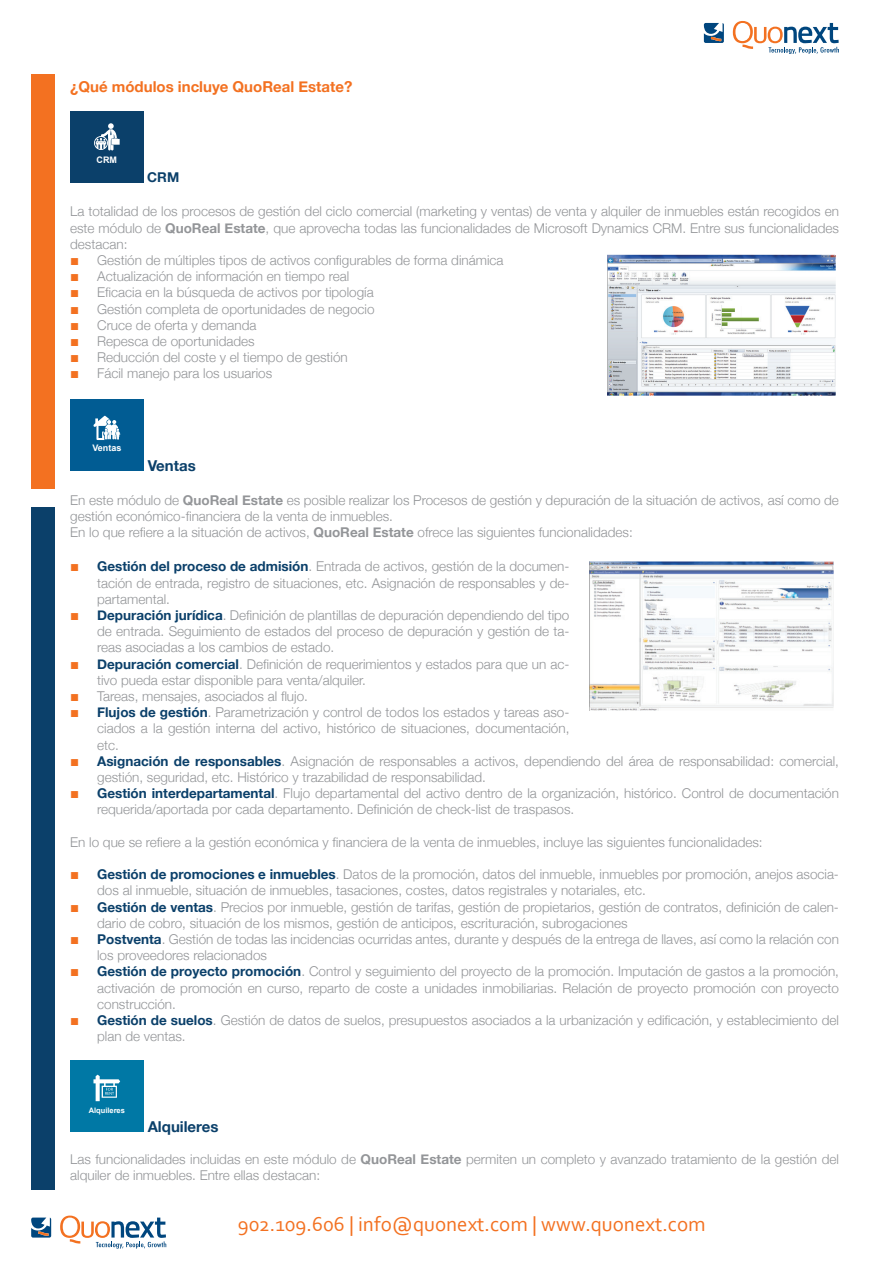
<style>
.page{position:relative;width:893px;height:1263px;background:#fff}
.page>*{position:absolute;margin:0;border:0;box-sizing:border-box;transform-origin:0 0}
.t1{font:21px "Corbel";color:#f37121}
.t2{font:700 15px "Helvetica Neue";color:#f37121}
.t3{font:700 15px "Helvetica Neue";color:#0b406a}
.t4{font:300 13.5px/16.2px "Helvetica Neue";color:#939598}
.t5{font:700 13.5px "Helvetica Neue";color:#0b406a}
.t6{font:700 9px "Arial";color:#fff}
.t7{font:700 7.5px "Arial";color:#fff}
.s1{font-weight:700}
.s2{font-family:"Arial";font-weight:400;font-size:15px;color:#f37121}
.s3{font-weight:700;color:#0b406a}
</style>
<div class="page">
<div style="left:31px;top:508px;width:24px;height:682px;background:#0b406a"></div>
<div style="left:31px;top:74px;width:24px;height:415px;background:#f37121"></div>
<svg style="left:704px;top:23px;width:20px;height:20px"></svg>
<svg style="left:733px;top:21px;width:106px;height:33px"></svg>
<svg style="left:31px;top:1217px;width:20px;height:20px"></svg>
<svg style="left:60px;top:1215px;width:106px;height:33px"></svg>
<div style="left:70px;top:111px;width:74px;height:71px;background:#0b406a"></div>
<svg style="left:94px;top:123px;width:26px;height:27px"></svg>
<div style="left:70px;top:399px;width:74px;height:72px;background:#015c93"></div>
<svg style="left:93px;top:416px;width:27px;height:24px"></svg>
<div style="left:70px;top:1060px;width:74px;height:71px;background:#0078a5"></div>
<svg style="left:93px;top:1075px;width:27px;height:26px"></svg>
<svg style="left:589px;top:561px;width:245px;height:150px"></svg>
<img style="left:608px;top:256px;width:227px;height:139px">
<div style="left:590px;top:250px;width:251px;height:151px;border:5px solid #fff"></div>
<p class="t2" style="left:70px;top:78px;width:284px">¿Qué módulos incluye QuoReal Estate?</p>
<p class="t6" style="left:97px;top:154px;width:22px">CRM</p>
<p class="t5" style="left:147px;top:169px;width:33px">CRM</p>
<p class="t4" style="left:70px;top:203px;width:770px;text-align:justify">La totalidad de los procesos de gestión del ciclo comercial (marketing y ventas) de venta y alquiler de inmuebles están recogidos en este módulo de <span class="s1">QuoReal Estate</span>, que aprovecha todas las funcionalidades de Microsoft Dynamics CRM. Entre sus funcionalidades destacan:</p>
<p class="t4" style="left:70px;top:252px;width:435px"><span class="s2">■</span> Gestión de múltiples tipos de activos configurables de forma dinámica</p>
<p class="t4" style="left:70px;top:268px;width:281px"><span class="s2">■</span> Actualización de información en tiempo real</p>
<p class="t4" style="left:70px;top:284px;width:305px"><span class="s2">■</span> Eficacia en la búsqueda de activos por tipología</p>
<p class="t4" style="left:70px;top:300px;width:306px"><span class="s2">■</span> Gestión completa de oportunidades de negocio</p>
<p class="t4" style="left:70px;top:317px;width:188px"><span class="s2">■</span> Cruce de oferta y demanda</p>
<p class="t4" style="left:70px;top:333px;width:186px"><span class="s2">■</span> Repesca de oportunidades</p>
<p class="t4" style="left:70px;top:349px;width:279px"><span class="s2">■</span> Reducción del coste y el tiempo de gestión</p>
<p class="t4" style="left:70px;top:365px;width:204px"><span class="s2">■</span> Fácil manejo para los usuarios</p>
<p class="t6" style="left:92px;top:442px;width:31px">Ventas</p>
<p class="t3" style="left:148px;top:456px;width:50px">Ventas</p>
<p class="t4" style="left:70px;top:492px;width:770px">En este módulo de <span class="s1">QuoReal Estate</span> es posible realizar los Procesos de gestión y depuración de la situación de activos, así como de gestión económico-financiera de la venta de inmuebles.</p>
<p class="t4" style="left:70px;top:524px;width:564px">En lo que refiere a la situación de activos, <span class="s1">QuoReal Estate</span> ofrece las siguientes funcionalidades:</p>
<p class="t4" style="left:97px;top:558px;width:474px;text-align:justify;text-indent:-27px"><span class="s2">■</span> <span class="s3">Gestión del proceso de admisión</span>. Entrada de activos, gestión de la documen&shy;tación de entrada, registro de situaciones, etc. Asignación de responsables y de&shy;partamental.</p>
<p class="t4" style="left:97px;top:607px;width:474px;text-align:justify;text-indent:-27px"><span class="s2">■</span> <span class="s3">Depuración jurídica</span>. Definición de plantillas de depuración dependiendo del tipo de entrada. Seguimiento de estados del proceso de depuración y gestión de ta&shy;reas asociadas a los cambios de estado.</p>
<p class="t4" style="left:97px;top:655px;width:474px;text-indent:-27px"><span class="s2">■</span> <span class="s3">Depuración comercial</span>. Definición de requerimientos y estados para que un ac&shy;tivo pueda estar disponible para venta/alquiler.</p>
<p class="t4" style="left:70px;top:688px;width:239px"><span class="s2">■</span> Tareas, mensajes, asociados al flujo.</p>
<p class="t4" style="left:97px;top:704px;width:474px;text-align:justify;text-indent:-27px"><span class="s2">■</span> <span class="s3">Flujos de gestión</span>. Parametrización y control de todos los estados y tareas aso&shy;ciados a la gestión interna del activo, histórico de situaciones, documentación, etc.</p>
<p class="t4" style="left:97px;top:753px;width:743px;text-indent:-27px"><span class="s2">■</span> <span class="s3">Asignación de responsables</span>. Asignación de responsables a activos, dependiendo del área de responsabilidad: comercial, gestión, seguridad, etc. Histórico y trazabilidad de responsabilidad.</p>
<p class="t4" style="left:97px;top:785px;width:743px;text-indent:-27px"><span class="s2">■</span> <span class="s3">Gestión interdepartamental</span>. Flujo departamental del activo dentro de la organización, histórico. Control de documentación requerida/aportada por cada departamento. Definición de check-list de traspasos.</p>
<p class="t4" style="left:70px;top:834px;width:694px">En lo que se refiere a la gestión económica y financiera de la venta de inmuebles, incluye las siguientes funcionalidades:</p>
<p class="t4" style="left:97px;top:866px;width:743px;text-indent:-27px"><span class="s2">■</span> <span class="s3">Gestión de promociones e inmuebles</span>. Datos de la promoción, datos del inmueble, inmuebles por promoción, anejos asocia&shy;dos al inmueble, situación de inmuebles, tasaciones, costes, datos registrales y notariales, etc.</p>
<p class="t4" style="left:97px;top:898px;width:743px;text-indent:-27px"><span class="s2">■</span> <span class="s3">Gestión de ventas</span>. Precios por inmueble, gestión de tarifas, gestión de propietarios, gestión de contratos, definición de calen&shy;dario de cobro, situación de los mismos, gestión de anticipos, escrituración, subrogaciones</p>
<p class="t4" style="left:97px;top:931px;width:743px;text-indent:-27px"><span class="s2">■</span> <span class="s3">Postventa</span>. Gestión de todas las incidencias ocurridas antes, durante y después de la entrega de llaves, así como la relación con los proveedores relacionados</p>
<p class="t4" style="left:97px;top:963px;width:743px;text-align:justify;text-indent:-27px"><span class="s2">■</span> <span class="s3">Gestión de proyecto promoción</span>. Control y seguimiento del proyecto de la promoción. Imputación de gastos a la promoción, activación de promoción en curso, reparto de coste a unidades inmobiliarias. Relación de proyecto promoción con proyecto construcción.</p>
<p class="t4" style="left:97px;top:1012px;width:743px;text-indent:-27px"><span class="s2">■</span> <span class="s3">Gestión de suelos</span>. Gestión de datos de suelos, presupuestos asociados a la urbanización y edificación, y establecimiento del plan de ventas.</p>
<p class="t7" style="left:89px;top:1106px;width:38px">Alquileres</p>
<p class="t3" style="left:148px;top:1117px;width:72px">Alquileres</p>
<p class="t4" style="left:70px;top:1151px;width:770px">Las funcionalidades incluidas en este módulo de <span class="s1">QuoReal Estate</span> permiten un completo y avanzado tratamiento de la gestión del alquiler de inmuebles. Entre ellas destacan:</p>
<h1 class="t1" style="left:238px;top:1211px;width:469px">902.109.606 | info@quonext.com | www.quonext.com</h1>
</div>
